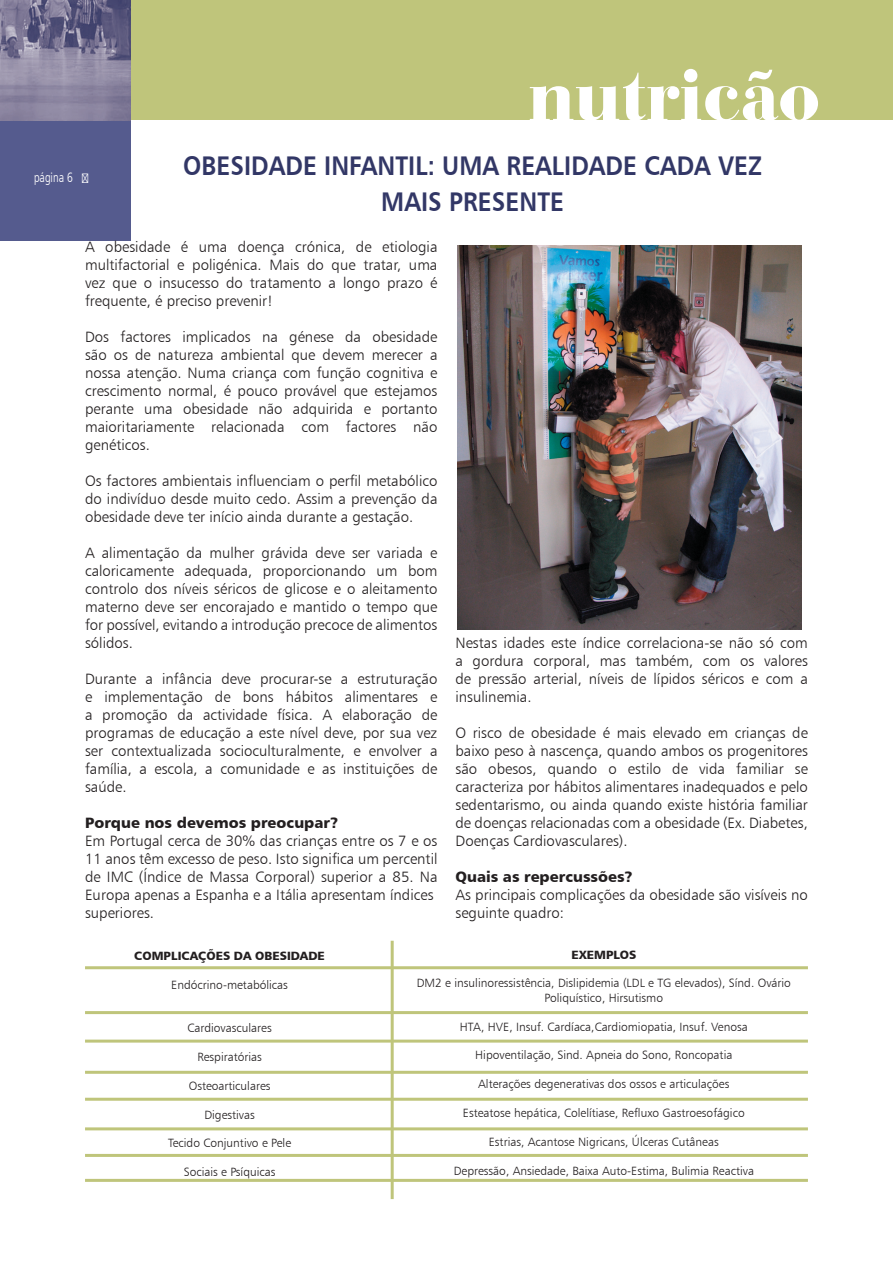
<style>
.page{position:relative;width:893px;height:1263px;background:#fff}
.page>*{position:absolute;margin:0;border:0;box-sizing:border-box;transform-origin:0 0}
.t1{font:900 75px "Bauer Bodoni BT";letter-spacing:.005em;color:#fff}
.t2{font:27px/36px "Humanist 777 BT Bold B";letter-spacing:.005em;color:#323766;text-align:center;scale:.9 1}
.t3{font:15px/18px "Humanist 777 BT Light B";color:#231f20;text-align:justify}
.t4{font:15px "Humanist 777 BT Black B";color:#231f20}
.t5{font:13.5px "Frut";color:#fff;scale:.9 1}
.t6{font:12px/14.4px "Humanist 777 BT Light B";color:#231f20;text-align:center}
.t7{font:12px "Humanist 777 BT Black B";color:#231f20}
</style>
<div class="page">
<div style="left:0;top:120px;width:131px;height:120px;background:#555b8e"></div>
<div style="left:0;top:0;width:893px;height:120px;background:#bfc57b"></div>
<hr style="left:85px;top:966px;width:723px;height:3px;background:#bfc57b">
<hr style="left:85px;top:1011px;width:723px;height:3px;background:#bfc57b">
<hr style="left:85px;top:1039px;width:723px;height:3px;background:#bfc57b">
<hr style="left:85px;top:1071px;width:723px;height:3px;background:#bfc57b">
<hr style="left:85px;top:1098px;width:723px;height:3px;background:#bfc57b">
<hr style="left:85px;top:1127px;width:723px;height:3px;background:#bfc57b">
<hr style="left:85px;top:1154px;width:723px;height:3px;background:#bfc57b">
<hr style="left:85px;top:1179px;width:723px;height:3px;background:#bfc57b">
<img style="left:457px;top:245px;width:345px;height:385px">
<hr style="left:391px;top:941px;width:3px;height:258px;background:#bfc57b">
<img style="left:0;top:0;width:131px;height:120px">
<p class="t5" style="left:34px;top:170px;width:45px">página 6</p>
<h1 class="t1" style="left:528px;top:48px;width:293px">nutrição</h1>
<h2 class="t2" style="left:183px;top:147px;width:645px">OBESIDADE INFANTIL: UMA REALIDADE CADA VEZ<br>MAIS PRESENTE</h2>
<p class="t3" style="left:85px;top:237px;width:354px">A obesidade é uma doença crónica, de etiologia multifactorial e poligénica. Mais do que tratar, uma vez que o insucesso do tratamento a longo prazo é frequente, é preciso prevenir!</p>
<p class="t3" style="left:85px;top:327px;width:354px">Dos factores implicados na génese da obesidade são os de natureza ambiental que devem merecer a nossa atenção. Numa criança com função cognitiva e crescimento normal, é pouco provável que estejamos perante uma obesidade não adquirida e portanto maioritariamente relacionada com factores não genéticos.</p>
<p class="t3" style="left:85px;top:471px;width:354px">Os factores ambientais influenciam o perfil metabólico do indivíduo desde muito cedo. Assim a prevenção da obesidade deve ter início ainda durante a gestação.</p>
<p class="t3" style="left:85px;top:543px;width:354px">A alimentação da mulher grávida deve ser variada e caloricamente adequada, proporcionando um bom controlo dos níveis séricos de glicose e o aleitamento materno deve ser encorajado e mantido o tempo que for possível, evitando a introdução precoce de alimentos sólidos.</p>
<p class="t3" style="left:85px;top:669px;width:354px">Durante a infância deve procurar-se a estruturação e implementação de bons hábitos alimentares e a promoção da actividade física. A elaboração de programas de educação a este nível deve, por sua vez ser contextualizada socioculturalmente, e envolver a família, a escola, a comunidade e as instituições de saúde.</p>
<p class="t4" style="left:85px;top:813px;width:255px">Porque nos devemos preocupar?</p>
<p class="t3" style="left:85px;top:831px;width:354px;text-align:left">Em Portugal cerca de 30% das crianças entre os 7 e os 11 anos têm excesso de peso. Isto significa um percentil de IMC (Índice de Massa Corporal) superior a 85. Na Europa apenas a Espanha e a Itália apresentam índices superiores.</p>
<p class="t3" style="left:455px;top:633px;width:354px">Nestas idades este índice correlaciona-se não só com a gordura corporal, mas também, com os valores de pressão arterial, níveis de lípidos séricos e com a insulinemia.</p>
<p class="t3" style="left:455px;top:723px;width:354px">O risco de obesidade é mais elevado em crianças de baixo peso à nascença, quando ambos os progenitores são obesos, quando o estilo de vida familiar se caracteriza por hábitos alimentares inadequados e pelo sedentarismo, ou ainda quando existe história familiar de doenças relacionadas com a obesidade (Ex. Diabetes, Doenças Cardiovasculares).</p>
<p class="t4" style="left:455px;top:867px;width:179px">Quais as repercussões?</p>
<p class="t3" style="left:455px;top:885px;width:354px">As principais complicações da obesidade são visíveis no seguinte quadro:</p>
<p class="t7" style="left:134px;top:948px;width:192px">COMPLICAÇÕES DA OBESIDADE</p>
<p class="t6" style="left:171px;top:977px;width:118px">Endócrino-metabólicas</p>
<p class="t6" style="left:187px;top:1020px;width:86px">Cardiovasculares</p>
<p class="t6" style="left:197px;top:1049px;width:66px">Respiratórias</p>
<p class="t6" style="left:189px;top:1078px;width:83px">Osteoarticulares</p>
<p class="t6" style="left:204px;top:1107px;width:52px">Digestivas</p>
<p class="t6" style="left:168px;top:1136px;width:125px">Tecido Conjuntivo e Pele</p>
<p class="t6" style="left:184px;top:1164px;width:93px">Sociais e Psíquicas</p>
<p class="t7" style="left:571px;top:946px;width:66px">EXEMPLOS</p>
<p class="t6" style="left:417px;top:976px;width:376px">DM2 e insulinoressistência, Dislipidemia (LDL e TG elevados), Sínd. Ovário<br>Poliquístico, Hirsutismo</p>
<p class="t6" style="left:460px;top:1019px;width:289px">HTA, HVE, Insuf. Cardíaca,Cardiomiopatia, Insuf. Venosa</p>
<p class="t6" style="left:475px;top:1048px;width:259px">Hipoventilação, Sind. Apneia do Sono, Roncopatia</p>
<p class="t6" style="left:478px;top:1076px;width:253px">Alterações degenerativas dos ossos e articulações</p>
<p class="t6" style="left:463px;top:1105px;width:283px">Esteatose hepática, Colelítiase, Refluxo Gastroesofágico</p>
<p class="t6" style="left:489px;top:1134px;width:231px">Estrias, Acantose Nigricans, Úlceras Cutâneas</p>
<p class="t6" style="left:454px;top:1163px;width:302px">Depressão, Ansiedade, Baixa Auto-Estima, Bulimia Reactiva</p>
</div>
